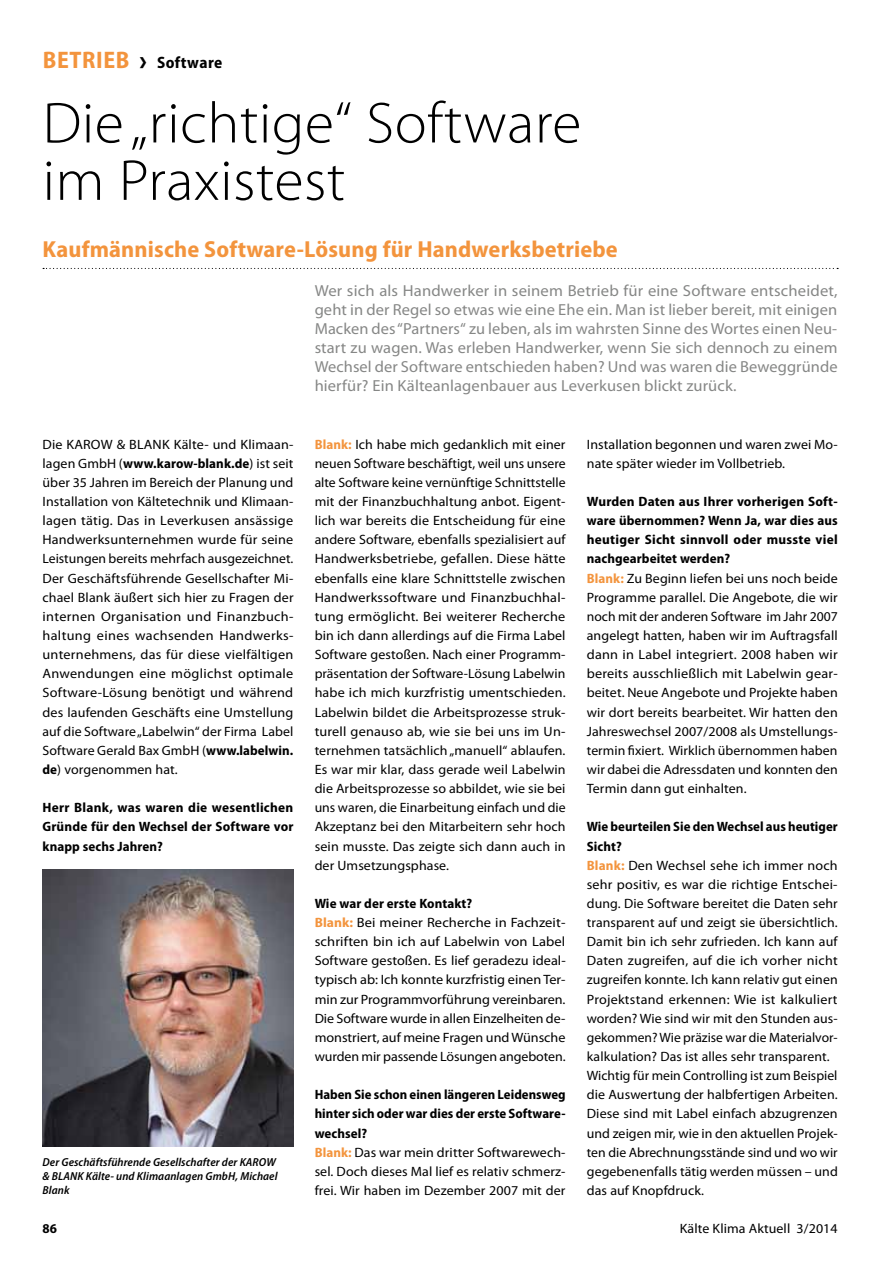
<style>
.page{position:relative;width:893px;height:1263px;background:#fff}
.page>*{position:absolute;margin:0;border:0;box-sizing:border-box;transform-origin:0 0}
.t1{font:300 58.2px/57.4px "Myriad Pro";letter-spacing:.005em;color:#000}
.t2{font:700 semi-condensed 23.25px "Myriad Pro";letter-spacing:.005em;color:#f3943d}
.t3{font:700 semi-condensed 16.5px "Myriad Pro";letter-spacing:.025em;color:#000}
.t4{font:16.05px/19.2px "Myriad Pro";letter-spacing:.005em;color:#868786;text-align:justify;scale:1.04 1}
.t5{font:13.5px/19.2px "Myriad Pro";letter-spacing:.005em;color:#000}
.t6{font:13.5px/19.2px "Myriad Pro";letter-spacing:.005em;color:#000;text-align:justify;scale:1.04 1}
.t7{font:13.5px/19.2px "Myriad Pro";letter-spacing:.005em;color:#000;scale:1.07 1}
.t8{font:700 semi-condensed 13.5px/19.2px "Myriad Pro";letter-spacing:.01em;color:#000;text-align:justify;scale:1.05 1}
.t9{font:700 semi-condensed 13.5px "Myriad Pro";letter-spacing:.01em;color:#000}
.t10{font:italic 600 semi-condensed 11.7px/14.4px "Myriad Pro";letter-spacing:.005em;color:#000}
.s1{font-size:24px;color:#f3943d}
.s2{font-size:29.25px}
.s3{font-weight:700;font-stretch:semi-condensed}
.s4{font-weight:700;font-stretch:semi-condensed;color:#f3943d}
</style>
<div class="page">
<svg style="left:43px;top:268px;width:795px;height:1px"></svg>
<img style="left:43px;top:870px;width:250px;height:277px">
<p class="t3" style="left:43px;top:54px;width:181px"><span class="s1">Betrieb</span> <span class="s2">›</span> Software</p>
<h1 class="t1" style="left:43px;top:94px;width:540px">Die „richtige“ Software im Praxistest</h1>
<h2 class="t2" style="left:43px;top:236px;width:577px">Kaufmännische Software-Lösung für Handwerksbetriebe</h2>
<p class="t4" style="left:315px;top:280px;width:504px">Wer sich als Handwerker in seinem Betrieb für eine Software entscheidet, geht in der Regel so etwas wie eine Ehe ein. Man ist lieber bereit, mit einigen Macken des “Partners“ zu leben, als im wahrsten Sinne des Wortes einen Neu&shy;start zu wagen. Was erleben Handwerker, wenn Sie sich dennoch zu einem Wechsel der Software entschieden haben? Und was waren die Beweggründe hierfür? Ein Kälteanlagenbauer aus Leverkusen blickt zurück.</p>
<p class="t6" style="left:43px;top:434px;width:243px">Die KAROW &amp; BLANK Kälte- und Klimaan&shy;lagen GmbH (<span class="s3">www.karow-blank.de</span>) ist seit über 35 Jahren im Bereich der Planung und Installation von Kältetechnik und Klimaan&shy;lagen tätig. Das in Leverkusen ansässige Handwerksunternehmen wurde für seine Leistungen bereits mehrfach ausgezeichnet.<br>Der Geschäftsführende Gesellschafter Mi&shy;chael Blank äußert sich hier zu Fragen der internen Organisation und Finanzbuch&shy;haltung eines wachsenden Handwerks&shy;unternehmens, das für diese vielfältigen Anwendungen eine möglichst optimale Software-Lösung benötigt und während des laufenden Geschäfts eine Umstellung auf die Software „Labelwin“ der Firma Label Software Gerald Bax GmbH (<span class="s3">www.labelwin. de</span>) vorgenommen hat.</p>
<p class="t8" style="left:43px;top:798px;width:241px">Herr Blank, was waren die wesentlichen Gründe für den Wechsel der Software vor knapp sechs Jahren?</p>
<p class="t10" style="left:43px;top:1155px;width:236px">Der Geschäftsführende Gesellschafter der KAROW &amp; BLANK Kälte- und Klimaanlagen GmbH, Michael<br>Blank</p>
<p class="t5" style="left:315px;top:434px;width:253px;text-align:justify"><span class="s4">Blank:</span> Ich habe mich gedanklich mit einer neuen Software beschäftigt, weil uns unsere alte Software keine vernünftige Schnittstelle mit der Finanzbuchhaltung anbot. Eigent&shy;lich war bereits die Entscheidung für eine andere Software, ebenfalls spezialisiert auf Handwerksbetriebe, gefallen. Diese hätte ebenfalls eine klare Schnittstelle zwischen Handwerkssoftware und Finanzbuchhal&shy;tung ermöglicht. Bei weiterer Recherche bin ich dann allerdings auf die Firma Label Software gestoßen. Nach einer Programm&shy;präsentation der Software-Lösung Labelwin habe ich mich kurzfristig umentschieden.<br>Labelwin bildet die Arbeitsprozesse struk&shy;turell genauso ab, wie sie bei uns im Un&shy;ternehmen tatsächlich „manuell“ ablaufen.<br>Es war mir klar, dass gerade weil Labelwin die Arbeitsprozesse so abbildet, wie sie bei uns waren, die Einarbeitung einfach und die Akzeptanz bei den Mitarbeitern sehr hoch sein musste. Das zeigte sich dann auch in der Umsetzungsphase.</p>
<p class="t7" style="left:315px;top:893px;width:236px"><span class="s3">Wie war der erste Kontakt?<br></span><span class="s4">Blank:</span> Bei meiner Recherche in Fachzeit&shy;schriften bin ich auf Labelwin von Label Software gestoßen. Es lief geradezu ideal&shy;typisch ab: Ich konnte kurzfristig einen Ter&shy;min zur Programmvorführung vereinbaren.<br>Die Software wurde in allen Einzelheiten de&shy;monstriert, auf meine Fragen und Wünsche wurden mir passende Lösungen angeboten.</p>
<p class="t5" style="left:315px;top:1085px;width:252px"><span class="s3">Haben Sie schon einen längeren Leidensweg hinter sich oder war dies der erste Software&shy;wechsel?<br></span><span class="s4">Blank:</span> Das war mein dritter Softwarewech&shy;sel. Doch dieses Mal lief es relativ schmerz&shy;frei. Wir haben im Dezember 2007 mit der</p>
<p class="t5" style="left:587px;top:434px;width:252px">Installation begonnen und waren zwei Mo&shy;nate später wieder im Vollbetrieb.</p>
<p class="t5" style="left:587px;top:492px;width:253px"><span class="s3">Wurden Daten aus Ihrer vorherigen Soft&shy;ware übernommen? Wenn Ja, war dies aus heutiger Sicht sinnvoll oder musste viel nachgearbeitet werden?<br></span><span class="s4">Blank:</span> Zu Beginn liefen bei uns noch beide Programme parallel. Die Angebote, die wir noch mit der anderen Software im Jahr 2007 angelegt hatten, haben wir im Auftragsfall dann in Label integriert. 2008 haben wir bereits ausschließlich mit Labelwin gear&shy;beitet. Neue Angebote und Projekte haben wir dort bereits bearbeitet. Wir hatten den Jahreswechsel 2007/2008 als Umstellungs&shy;termin fixiert. Wirklich übernommen haben wir dabei die Adressdaten und konnten den Termin dann gut einhalten.</p>
<p class="t6" style="left:587px;top:817px;width:243px;text-align:left"><span class="s3">Wie beurteilen Sie den Wechsel aus heutiger Sicht?<br></span><span class="s4">Blank:</span> Den Wechsel sehe ich immer noch sehr positiv, es war die richtige Entschei&shy;dung. Die Software bereitet die Daten sehr transparent auf und zeigt sie übersichtlich.<br>Damit bin ich sehr zufrieden. Ich kann auf Daten zugreifen, auf die ich vorher nicht zugreifen konnte. Ich kann relativ gut einen Projektstand erkennen: Wie ist kalkuliert worden? Wie sind wir mit den Stunden aus&shy;gekommen? Wie präzise war die Materialvor&shy;kalkulation? Das ist alles sehr transparent.<br>Wichtig für mein Controlling ist zum Beispiel die Auswertung der halbfertigen Arbeiten.<br>Diese sind mit Label einfach abzugrenzen und zeigen mir, wie in den aktuellen Projek&shy;ten die Abrechnungsstände sind und wo wir gegebenenfalls tätig werden müssen – und das auf Knopfdruck.</p>
<p class="t9" style="left:43px;top:1221px;width:16px">86</p>
<p class="t5" style="left:680px;top:1219px;width:160px">Kälte Klima Aktuell 3/2014</p>
</div>
